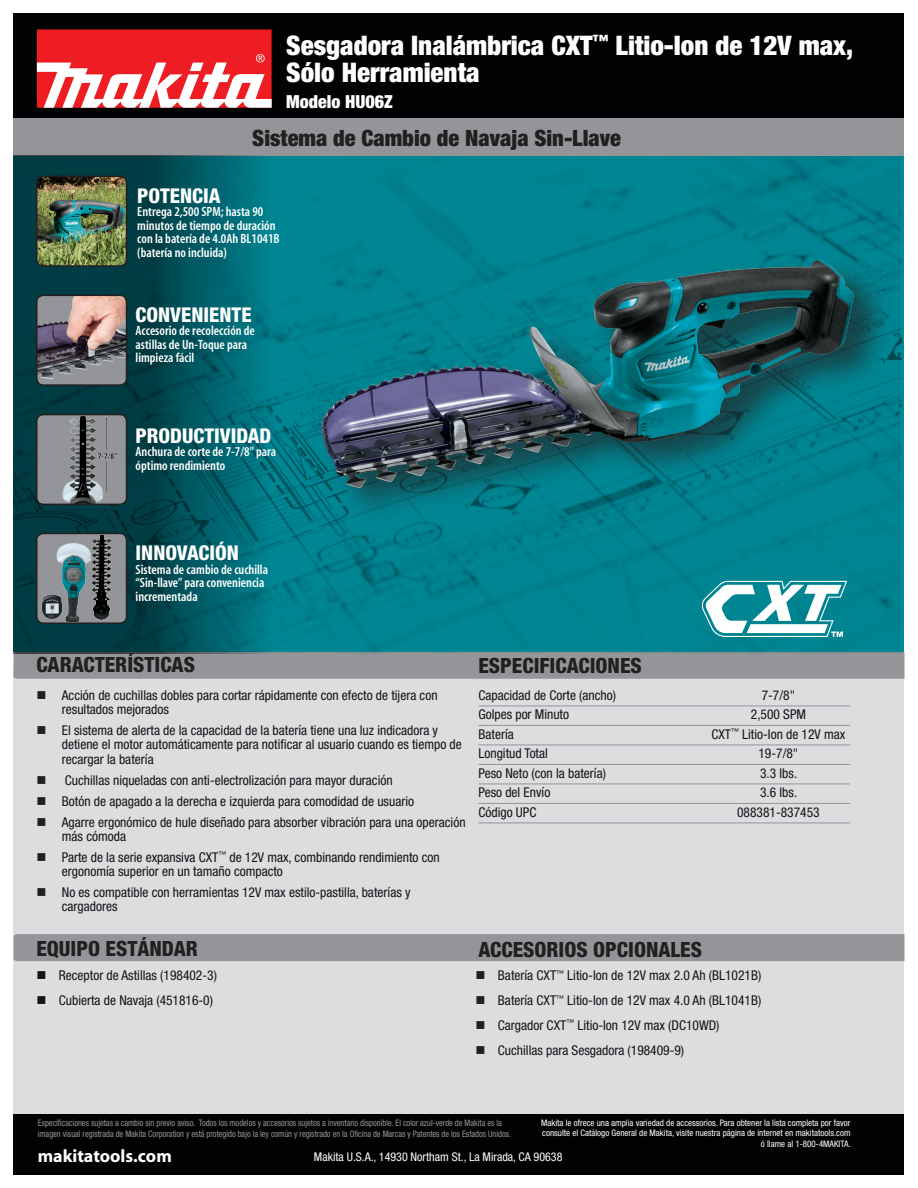
<style>
.page{position:relative;width:918px;height:1188px;background:#fff}
.page>*{position:absolute;margin:0;border:0;box-sizing:border-box;transform-origin:0 0}
.t1{font:900 condensed 27px/27px "Helvetica Neue";color:#fff}
.t2{font:900 condensed 22.5px "Helvetica Neue";color:#231f20}
.t3{font:800 condensed 21px "Helvetica Neue";color:#231f20}
.t4{font:800 condensed 20.4px "Helvetica Neue";color:#fff}
.t5{font:18px "Myriad MM 700 600";color:#fff}
.t6{font:900 condensed 18px "Helvetica Neue";color:#fff}
.Features{font:condensed 13.5px/14.2px "Helvetica Neue";color:#151317}
.t7{font:13.5px/13.5px "Myriad MM 565 300";color:#fff}
.t8{font:condensed 12px "Helvetica Neue";color:#fff}
.t9{font:condensed 9px/10.8px "Helvetica Neue";color:#939598;scale:.93 1}
.t10{font:condensed 9px/10.5px "Helvetica Neue";color:#fff;text-align:right}
.s1{color:#231f20}
</style>
<div class="page">
<div style="left:14px;top:665px;width:890px;height:454px;background:#dcdddf"></div>
<div style="left:14px;top:652px;width:890px;height:27px;background:#939598"></div>
<div style="left:14px;top:1114px;width:890px;height:61px;background:#010203"></div>
<div style="left:14px;top:14px;width:890px;height:112px;background:#010203"></div>
<img style="left:272px;top:156px;width:630px;height:497px">
<div style="left:14px;top:119px;width:890px;height:37px;background:#939598"></div>
<div style="left:14px;top:934px;width:890px;height:27px;background:#939598"></div>
<svg style="left:14px;top:156px;width:258px;height:497px;background:#00515a"></svg>
<div style="left:37px;top:29px;width:235px;height:79px;background:#ee1d23"></div>
<svg style="left:37px;top:54px;width:235px;height:54px"></svg>
<hr style="left:478px;top:706px;width:372px;height:1px;background:#939598">
<hr style="left:478px;top:725px;width:372px;height:1px;background:#939598">
<hr style="left:478px;top:745px;width:372px;height:1px;background:#939598">
<hr style="left:478px;top:764px;width:372px;height:1px;background:#939598">
<hr style="left:478px;top:784px;width:372px;height:1px;background:#939598">
<hr style="left:478px;top:803px;width:372px;height:1px;background:#939598">
<hr style="left:478px;top:823px;width:372px;height:1px;background:#939598">
<img style="left:37px;top:176px;width:90px;height:90px">
<div style="left:36px;top:176px;width:91px;height:91px;border:2px solid #231f20;border-radius:7px"></div>
<img style="left:37px;top:295px;width:90px;height:90px">
<div style="left:36px;top:295px;width:91px;height:91px;border:2px solid #231f20;border-radius:7px"></div>
<img style="left:37px;top:415px;width:90px;height:89px">
<div style="left:36px;top:414px;width:91px;height:91px;border:2px solid #231f20;border-radius:7px"></div>
<img style="left:37px;top:533px;width:90px;height:90px">
<div style="left:36px;top:533px;width:91px;height:91px;border:2px solid #231f20;border-radius:7px"></div>
<div style="left:320px;top:255px;width:576px;height:270px;background:#231f20;opacity:.62"></div>
<img style="left:400px;top:250px;width:435px;height:145px">
<svg style="left:701px;top:581px;width:146px;height:56px"></svg>
<p class="t1" style="left:286px;top:32px;width:568px">Sesgadora Inalámbrica CXT<sup>™</sup> Litio-Ion de 12V max,<br>Sólo Herramienta</p>
<p class="t6" style="left:286px;top:90px;width:108px">Modelo HU06Z</p>
<p class="t2" style="left:252px;top:125px;width:370px">Sistema de Cambio de Navaja Sin-Llave</p>
<p class="t4" style="left:137px;top:183px;width:85px">POTENCIA</p>
<p class="t7" style="left:137px;top:205px;width:144px">Entrega 2,500 SPM; hasta 90 minutos de tiempo de duración con la batería de 4.0Ah BL1041B (batería no incluida)</p>
<p class="t4" style="left:136px;top:302px;width:117px">CONVENIENTE</p>
<p class="t7" style="left:136px;top:324px;width:121px">Accesorio de recolección de astillas de Un-Toque para limpieza fácil</p>
<p class="t4" style="left:136px;top:423px;width:137px">PRODUCTIVIDAD</p>
<p class="t7" style="left:136px;top:446px;width:142px">Anchura de corte de 7-7/8" para óptimo rendimiento</p>
<p class="t4" style="left:136px;top:540px;width:105px">INNOVACIÓN</p>
<p class="t7" style="left:136px;top:563px;width:134px">Sistema de cambio de cuchilla “Sin-llave” para conveniencia incrementada</p>
<p class="t3" style="left:36px;top:652px;width:160px">CARACTERÍSTICAS</p>
<p class="Features" style="left:62px;top:688px;width:377px;text-indent:-26px"><span class="s1">■</span> Acción de cuchillas dobles para cortar rápidamente con efecto de tijera con resultados mejorados</p>
<p class="Features" style="left:62px;top:723px;width:401px;text-indent:-26px"><span class="s1">■</span> El sistema de alerta de la capacidad de la batería tiene una luz indicadora y detiene el motor automáticamente para notificar al usuario cuando es tiempo de recargar la batería</p>
<p class="Features" style="left:36px;top:773px;width:358px"><span class="s1">■</span> Cuchillas niqueladas con anti-electrolización para mayor duración</p>
<p class="Features" style="left:36px;top:794px;width:379px"><span class="s1">■</span> Botón de apagado a la derecha e izquierda para comodidad de usuario</p>
<p class="Features" style="left:62px;top:815px;width:405px;text-indent:-26px"><span class="s1">■</span> Agarre ergonómico de hule diseñado para absorber vibración para una operación más cómoda</p>
<p class="Features" style="left:62px;top:850px;width:379px;text-indent:-26px"><span class="s1">■</span> Parte de la serie expansiva CXT<sup>™</sup> de 12V max, combinando rendimiento con ergonomía superior en un tamaño compacto</p>
<p class="Features" style="left:62px;top:885px;width:350px;text-indent:-26px"><span class="s1">■</span> No es compatible con herramientas 12V max estilo-pastilla, baterías y cargadores</p>
<p class="t3" style="left:36px;top:935px;width:163px">EQUIPO ESTÁNDAR</p>
<p class="Features" style="left:36px;top:968px;width:182px">■ Receptor de Astillas (198402-3)</p>
<p class="Features" style="left:36px;top:993px;width:178px">■ Cubierta de Navaja (451816-0)</p>
<p class="t3" style="left:478px;top:652px;width:165px">ESPECIFICACIONES</p>
<p class="Features" style="left:478px;top:688px;width:139px">Capacidad de Corte (ancho)</p>
<p class="Features" style="left:762px;top:688px;width:35px">7-7/8"</p>
<p class="Features" style="left:478px;top:707px;width:92px">Golpes por Minuto</p>
<p class="Features" style="left:751px;top:707px;width:57px">2,500 SPM</p>
<p class="Features" style="left:478px;top:727px;width:37px">Batería</p>
<p class="Features" style="left:711px;top:727px;width:135px">CXT<sup>™</sup> Litio-Ion de 12V max</p>
<p class="Features" style="left:478px;top:746px;width:71px">Longitud Total</p>
<p class="Features" style="left:758px;top:746px;width:41px">19-7/8"</p>
<p class="Features" style="left:478px;top:766px;width:129px">Peso Neto (con la batería)</p>
<p class="Features" style="left:760px;top:766px;width:39px">3.3 lbs.</p>
<p class="Features" style="left:478px;top:785px;width:73px">Peso del Envío</p>
<p class="Features" style="left:760px;top:785px;width:39px">3.6 lbs.</p>
<p class="Features" style="left:478px;top:805px;width:59px">Código UPC</p>
<p class="Features" style="left:737px;top:805px;width:84px">088381-837453</p>
<p class="t3" style="left:478px;top:936px;width:225px">ACCESORIOS OPCIONALES</p>
<p class="Features" style="left:475px;top:968px;width:287px"><span class="s1">■</span> Batería CXT<sup>™</sup> Litio-Ion de 12V max 2.0 Ah (BL1021B)</p>
<p class="Features" style="left:475px;top:993px;width:287px"><span class="s1">■</span> Batería CXT<sup>™</sup> Litio-Ion de 12V max 4.0 Ah (BL1041B)</p>
<p class="Features" style="left:475px;top:1018px;width:246px"><span class="s1">■</span> Cargador CXT<sup>™</sup> Litio-Ion 12V max (DC10WD)</p>
<p class="Features" style="left:475px;top:1043px;width:210px"><span class="s1">■</span> Cuchillas para Sesgadora (198409-9)</p>
<p class="t9" style="left:38px;top:1117px;width:511px">Especificaciones sujetas a cambio sin previo aviso. Todos los modelos y accesorios sujetos a inventario disponible. El color azul-verde de Makita es la imagen visual registrada de Makita Corporation y está protegido bajo la ley común y registrado en la Oficina de Marcas y Patentes de los Estados Unidos.</p>
<p class="t10" style="left:541px;top:1117px;width:311px">Makita le ofrece una amplia variedad de accessorios. Para obtener la lista completa por favor consulte el Catálogo General de Makita, visite nuestra página de internet en makitatools.com ó llame al 1-800-4MAKITA.</p>
<p class="t5" style="left:38px;top:1147px;width:136px">makitatools.com</p>
<p class="t8" style="left:314px;top:1150px;width:250px">Makita U.S.A., 14930 Northam St., La Mirada, CA 90638</p>
</div>
